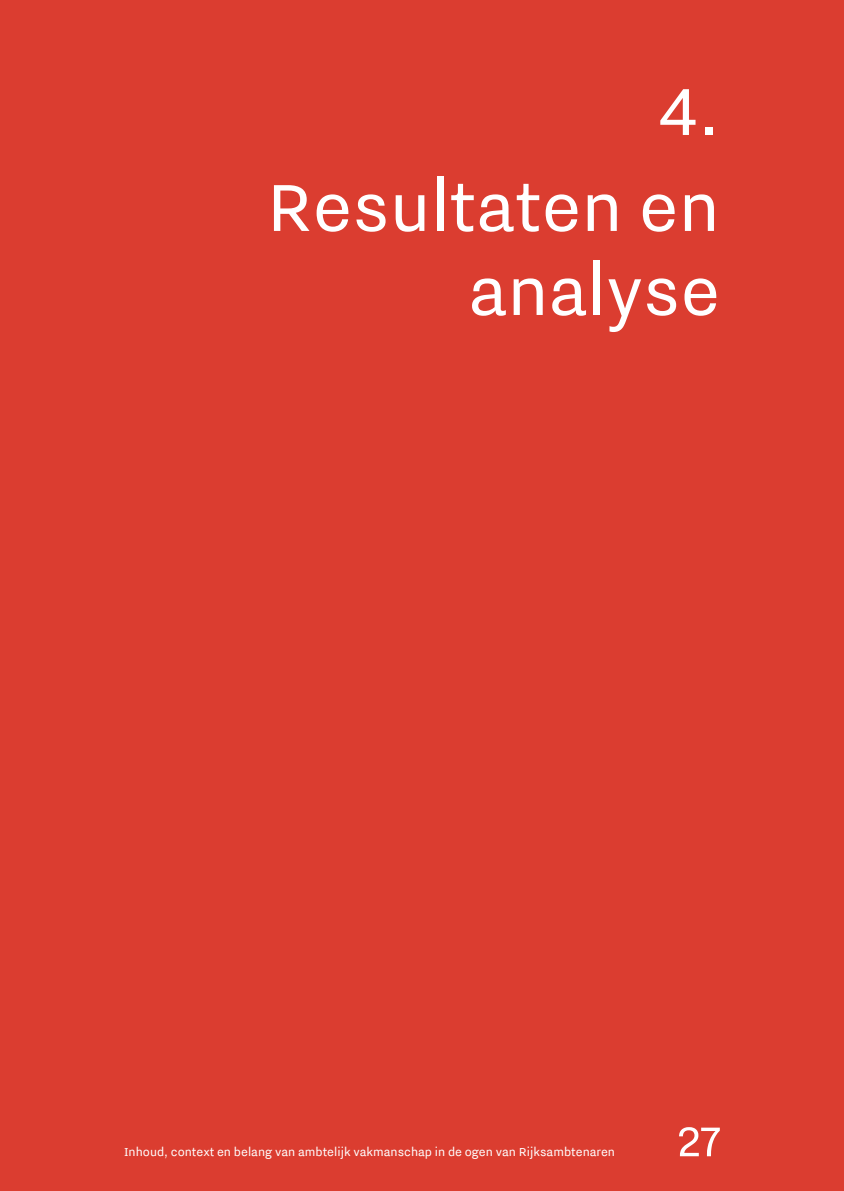
<style>
.page{position:relative;width:844px;height:1191px;background:#fff}
.page>*{position:absolute;margin:0;border:0;box-sizing:border-box;transform-origin:0 0}
.t1{font:84px/95.9px "Nitti Grotesk";color:#fff;text-align:right}
.t2{font:52.5px "Nitti Grotesk";color:#fff}
.t3{font:14.53px "Nitti Grotesk";color:#fff}
</style>
<div class="page">
<div style="left:0;top:0;width:843px;height:1191px;background:#db3d30"></div>
<h1 class="t1" style="left:266px;top:60px;width:455px">4.<br>Resultaten en</h1>
<h1 class="t1" style="left:468px;top:240px;width:253px">analyse</h1>
<p class="t3" style="left:124px;top:1143px;width:492px">Inhoud, context en belang van ambtelijk vakmanschap in de ogen van Rijksambtenaren</p>
<h2 class="t2" style="left:677px;top:1111px;width:44px">27</h2>
</div>
